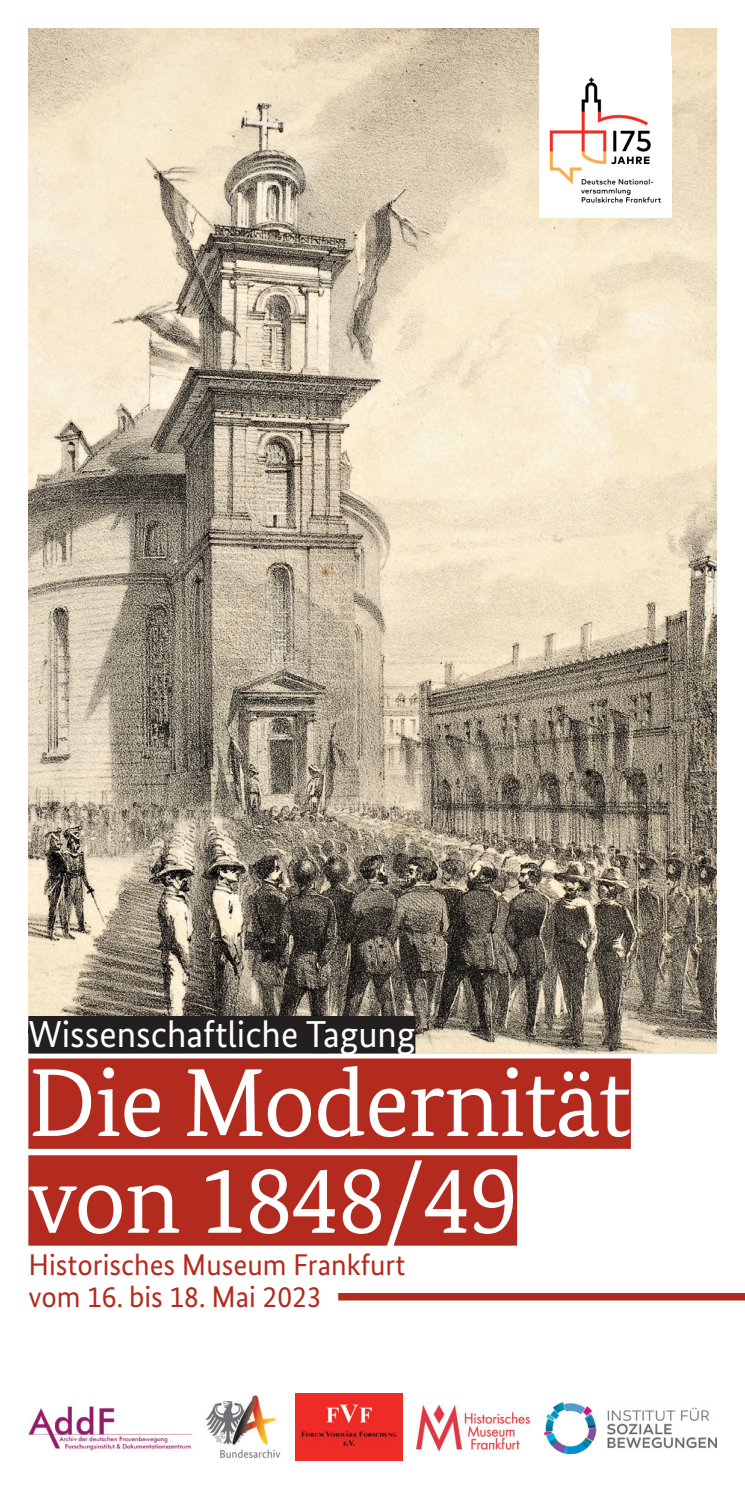
<style>
.page{position:relative;width:745px;height:1489px;background:#fff}
.page>*{position:absolute;margin:0;border:0;box-sizing:border-box;transform-origin:0 0}
.t1{font:96.5px/96.8px "Bundes Serif";letter-spacing:-.01em;color:#fff}
.t2{font:37.5px "Bundes Sans";color:#fff}
.t3{font:30px/32.5px "Bundes Sans";color:#b22b1e}
</style>
<div class="page">
<img style="left:205px;top:1395px;width:76px;height:64px">
<img style="left:28px;top:28px;width:688px;height:1025px">
<div style="left:539px;top:18px;width:131px;height:200px;background:#fff"></div>
<img style="left:549px;top:77px;width:113px;height:126px">
<img style="left:415px;top:1405px;width:116px;height:47px">
<img style="left:544px;top:1402px;width:172px;height:50px">
<img style="left:28px;top:1406px;width:164px;height:45px">
<img style="left:296px;top:1393px;width:106px;height:67px">
<div style="left:28px;top:1058px;width:602px;height:90px;background:#b22b1e"></div>
<div style="left:28px;top:1155px;width:489px;height:90px;background:#b22b1e"></div>
<div style="left:28px;top:1015px;width:387px;height:38px;background:#231f20"></div>
<div style="left:338px;top:1292px;width:406px;height:8px;background:#b22b1e"></div>
<p class="t2" style="left:28px;top:1011px;width:388px">Wissenschaftliche Tagung</p>
<h1 class="t1" style="left:28px;top:1053px;width:603px">Die Modernität von 1848/49</h1>
<p class="t3" style="left:28px;top:1247px;width:378px">Historisches Museum Frankfurt vom 16. bis 18. Mai 2023</p>
</div>
